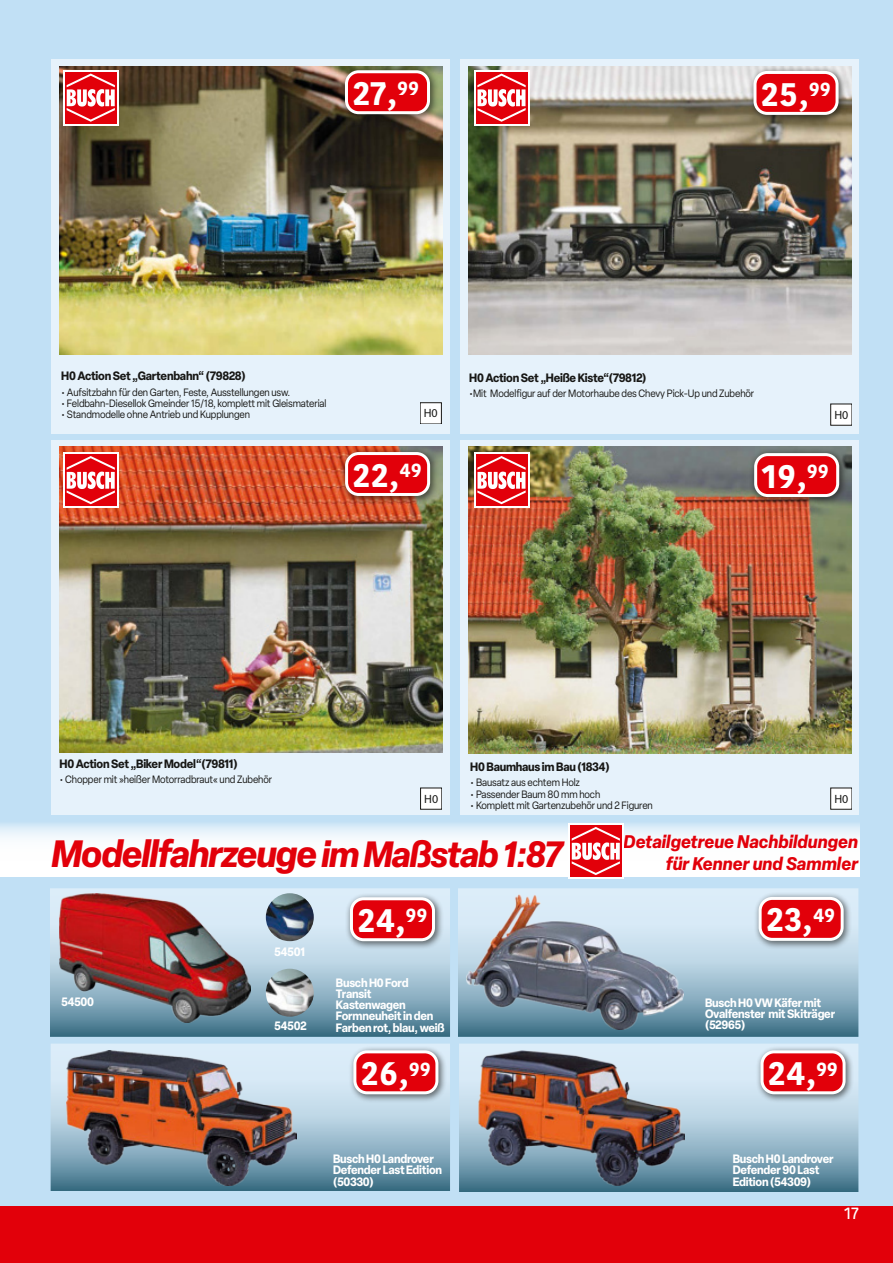
<style>
.page{position:relative;width:893px;height:1263px;background:#c1e0f5}
.page>*{position:absolute;margin:0;border:0;box-sizing:border-box;transform-origin:0 0}
.t1{font:italic 700 37.5px "Elza";letter-spacing:-.03em;color:#e2000a}
.t2{font:700 33px "Kohinoor Gujarati";letter-spacing:.02em;color:#fff}
.t3{font:italic 700 18px "Elza";color:#e2000a}
.t4{font:500 16.5px "Kohinoor Gujarati";color:#fff}
.t5{font:700 12px/11.2px "Elza";letter-spacing:-.02em;color:#fff;scale:.93 1}
.t6{font:700 12px "Elza";letter-spacing:-.02em;color:#171715;scale:.93 1}
.t7{font:12px "Myriad Pro";color:#171715}
.t8{font:10.5px "Elza";letter-spacing:-.01em;color:#171715;scale:.93 1}
.s1{font-size:36px}
</style>
<div class="page">
<img style="left:51px;top:1044px;width:399px;height:147px">
<img style="left:459px;top:888px;width:399px;height:148px">
<img style="left:51px;top:889px;width:399px;height:147px">
<img style="left:459px;top:1044px;width:399px;height:147px">
<img style="left:67px;top:1051px;width:230px;height:134px">
<div style="left:348px;top:1045px;width:99px;height:58px;background:#171715;opacity:.6"></div>
<div style="left:355px;top:1052px;width:82px;height:41px;background:#e2000a;border-radius:12px"></div>
<div style="left:353px;top:1050px;width:85px;height:44px;border:3px solid #fff;border-radius:12px"></div>
<img style="left:479px;top:1051px;width:205px;height:134px">
<div style="left:755px;top:1045px;width:99px;height:58px;background:#171715;opacity:.6"></div>
<div style="left:762px;top:1052px;width:82px;height:41px;background:#e2000a;border-radius:12px"></div>
<div style="left:760px;top:1050px;width:86px;height:44px;border:3px solid #fff;border-radius:12px"></div>
<img style="left:467px;top:894px;width:217px;height:136px">
<div style="left:754px;top:892px;width:98px;height:57px;background:#171715;opacity:.6"></div>
<div style="left:760px;top:898px;width:82px;height:41px;background:#e2000a;border-radius:12px"></div>
<div style="left:759px;top:897px;width:85px;height:44px;border:3px solid #fff;border-radius:12px"></div>
<img style="left:60px;top:893px;width:191px;height:129px">
<div style="left:345px;top:892px;width:99px;height:58px;background:#171715;opacity:.6"></div>
<div style="left:351px;top:899px;width:82px;height:41px;background:#e2000a;border-radius:12px"></div>
<div style="left:350px;top:897px;width:85px;height:44px;border:3px solid #fff;border-radius:12px"></div>
<img style="left:266px;top:893px;width:48px;height:48px;border-radius:24px">
<div style="left:461px;top:440px;width:398px;height:374px;background:#e6f2fb"></div>
<img style="left:468px;top:446px;width:383px;height:308px">
<div style="left:831px;top:788px;width:21px;height:21px;background:#fff"></div>
<div style="left:749px;top:448px;width:99px;height:58px;background:#171715;opacity:.6"></div>
<div style="left:756px;top:455px;width:82px;height:40px;background:#e2000a;border-radius:12px"></div>
<div style="left:754px;top:453px;width:85px;height:44px;border:3px solid #fff;border-radius:12px"></div>
<svg style="left:474px;top:453px;width:55px;height:55px"></svg>
<div style="left:476px;top:454px;width:51px;height:52px;background:#e2000a"></div>
<svg style="left:477px;top:456px;width:49px;height:48px"></svg>
<div style="left:51px;top:440px;width:399px;height:374px;background:#e6f2fb"></div>
<img style="left:59px;top:447px;width:383px;height:306px">
<div style="left:421px;top:788px;width:21px;height:21px;background:#fff"></div>
<div style="left:340px;top:447px;width:99px;height:58px;background:#171715;opacity:.6"></div>
<div style="left:347px;top:453px;width:82px;height:41px;background:#e2000a;border-radius:12px"></div>
<div style="left:345px;top:452px;width:85px;height:44px;border:3px solid #fff;border-radius:12px"></div>
<svg style="left:63px;top:453px;width:55px;height:55px"></svg>
<div style="left:65px;top:454px;width:51px;height:52px;background:linear-gradient(to right,#e2000a,#e2000a)"></div>
<svg style="left:67px;top:456px;width:48px;height:48px;background:#eb575e"></svg>
<div style="left:461px;top:60px;width:398px;height:374px;background:#e6f2fb"></div>
<img style="left:468px;top:66px;width:383px;height:288px">
<div style="left:831px;top:404px;width:21px;height:21px;background:#fff"></div>
<div style="left:748px;top:66px;width:99px;height:58px;background:#171715;opacity:.6"></div>
<div style="left:755px;top:72px;width:82px;height:41px;background:#e2000a;border-radius:12px"></div>
<div style="left:753px;top:71px;width:85px;height:44px;border:3px solid #fff;border-radius:12px"></div>
<svg style="left:474px;top:70px;width:55px;height:55px"></svg>
<div style="left:476px;top:72px;width:51px;height:51px;background:#e2000a"></div>
<svg style="left:477px;top:74px;width:49px;height:48px"></svg>
<div style="left:51px;top:60px;width:399px;height:374px;background:#e6f2fb"></div>
<img style="left:59px;top:66px;width:383px;height:288px">
<div style="left:420px;top:403px;width:21px;height:21px;background:#fff"></div>
<div style="left:340px;top:65px;width:99px;height:58px;background:#171715;opacity:.6"></div>
<div style="left:346px;top:72px;width:82px;height:41px;background:#e2000a;border-radius:12px"></div>
<div style="left:345px;top:70px;width:85px;height:44px;border:3px solid #fff;border-radius:12px"></div>
<svg style="left:63px;top:70px;width:55px;height:55px"></svg>
<svg style="left:65px;top:72px;width:51px;height:51px"></svg>
<svg style="left:67px;top:74px;width:48px;height:48px;background:#eb575e"></svg>
<svg style="left:0;top:823px;width:859px;height:53px;background:#f5fafd"></svg>
<svg style="left:568px;top:823px;width:55px;height:55px"></svg>
<div style="left:570px;top:825px;width:51px;height:52px;background:linear-gradient(to right,#e2000a,#e2000a)"></div>
<svg style="left:572px;top:827px;width:48px;height:48px;background:#eb575e"></svg>
<img style="left:266px;top:969px;width:48px;height:48px;border-radius:24px">
<div style="left:0;top:1206px;width:893px;height:57px;background:#e2000a"></div>
<h2 class="t2" style="left:352px;top:81px;width:68px">27,<sup>99</sup></h2>
<h2 class="t2" style="left:761px;top:82px;width:71px">25,<sup>99</sup></h2>
<p class="t6" style="left:61px;top:369px;width:200px">H0 Action Set „Gartenbahn“ (79828)</p>
<p class="t8" style="left:61px;top:386px;width:248px">• Aufsitzbahn für den Garten, Feste, Ausstellungen usw.</p>
<p class="t8" style="left:61px;top:397px;width:287px">• Feldbahn-Diesellok Gmeinder 15/18, komplett mit Gleismaterial</p>
<p class="t8" style="left:61px;top:410px;width:204px">• Standmodelle ohne Antrieb und Kupplungen</p>
<p class="t7" style="left:424px;top:409px;width:15px">H0</p>
<h2 class="t2" style="left:352px;top:463px;width:71px">22,<sup>49</sup></h2>
<p class="t6" style="left:469px;top:370px;width:192px">H0 Action Set „Heiße Kiste“(79812)</p>
<p class="t8" style="left:469px;top:388px;width:308px">•Mit Modelfigur auf der Motorhaube des Chevy Pick-Up und Zubehör</p>
<p class="t7" style="left:834px;top:410px;width:15px">H0</p>
<h2 class="t2" style="left:761px;top:464px;width:69px">19,<sup>99</sup></h2>
<p class="t6" style="left:60px;top:756px;width:193px">H0 Action Set „Biker Model“(79811)</p>
<p class="t8" style="left:60px;top:773px;width:230px">• Chopper mit »heißer Motorradbraut« und Zubehör</p>
<p class="t7" style="left:424px;top:794px;width:15px">H0</p>
<p class="t6" style="left:470px;top:759px;width:151px">H0 Baumhaus im Bau (1834)</p>
<p class="t8" style="left:470px;top:777px;width:120px">• Bausatz aus echtem Holz</p>
<p class="t8" style="left:470px;top:788px;width:141px">• Passender Baum 80 mm hoch</p>
<p class="t8" style="left:470px;top:799px;width:198px">• Komplett mit Gartenzubehör und 2 Figuren</p>
<p class="t7" style="left:834px;top:794px;width:15px">H0</p>
<h1 class="t1" style="left:52px;top:839px;width:513px">Modellfahrzeuge <span class="s1">im Maßstab 1:87</span></h1>
<h3 class="t3" style="left:623px;top:835px;width:236px">Detailgetreue Nachbildungen</h3>
<h3 class="t3" style="left:666px;top:856px;width:194px">für Kenner und Sammler</h3>
<p class="t5" style="left:61px;top:996px;width:37px">54500</p>
<p class="t5" style="left:274px;top:946px;width:35px">54501</p>
<p class="t5" style="left:274px;top:1020px;width:36px">54502</p>
<h2 class="t2" style="left:357px;top:908px;width:71px">24,<sup>99</sup></h2>
<p class="t5" style="left:336px;top:976px;width:118px">Busch H0 Ford<br>Transit<br>Kastenwagen<br>Formneuheit in den<br>Farben rot, blau, weiß</p>
<h2 class="t2" style="left:766px;top:908px;width:71px">23,<sup>49</sup></h2>
<p class="t5" style="left:705px;top:997px;width:141px">Busch H0 VW Käfer mit<br>Ovalfenster mit Skiträger (52965)</p>
<h2 class="t2" style="left:361px;top:1061px;width:71px">26,<sup>99</sup></h2>
<h2 class="t2" style="left:768px;top:1061px;width:71px">24,<sup>99</sup></h2>
<p class="t5" style="left:333px;top:1153px;width:119px">Busch H0 Landrover<br>Defender Last Edition (50330)</p>
<p class="t5" style="left:733px;top:1153px;width:110px">Busch H0 Landrover<br>Defender 90 Last<br>Edition (54309)</p>
<h3 class="t4" style="left:844px;top:1203px;width:16px">17</h3>
</div>
